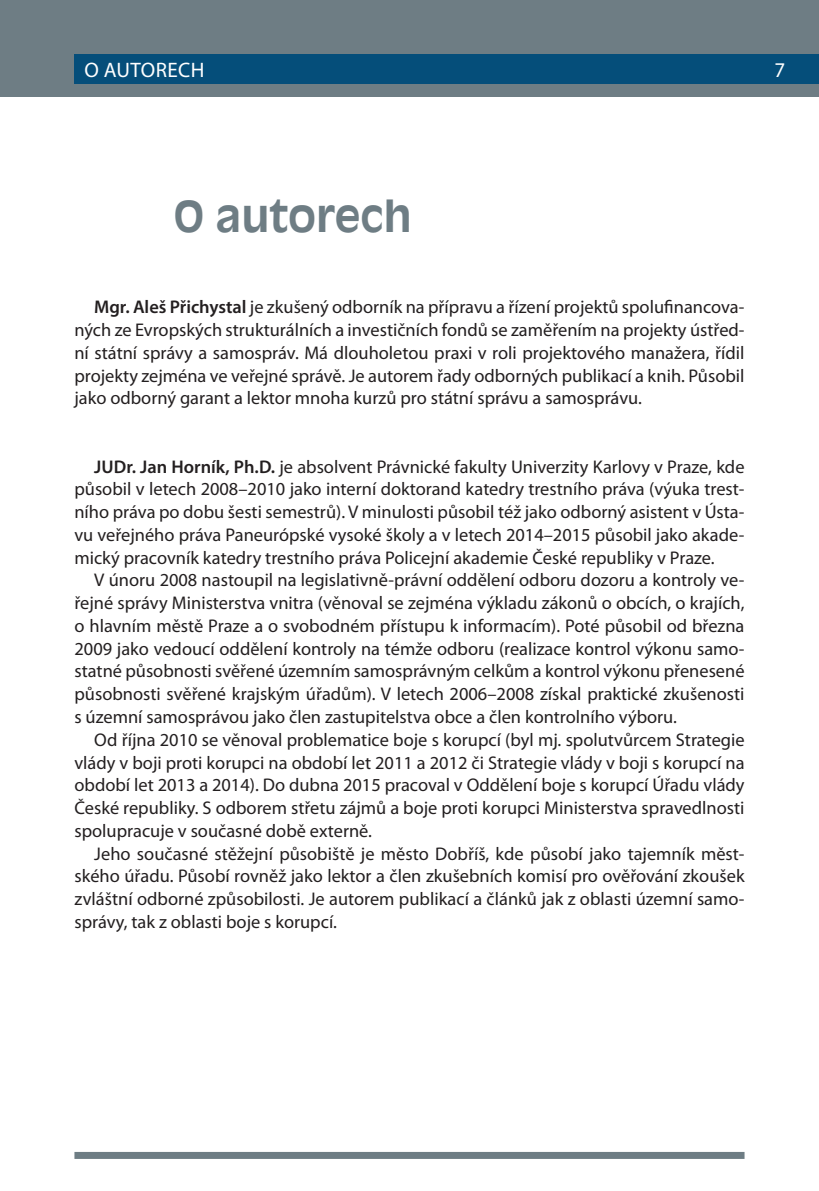
<style>
.page{position:relative;width:819px;height:1191px;background:#fff}
.page>*{position:absolute;margin:0;border:0;box-sizing:border-box;transform-origin:0 0}
.t1{font:700 42px "Antique Olive Std";color:#6e7d84}
.t2{font:21px "Myriad Pro";letter-spacing:.02em;color:#fff}
.t3{font:18.38px/22.8px "Myriad Pro";color:#231f20;text-align:justify}
.s1{font-weight:600}
</style>
<div class="page">
<div style="left:0;top:0;width:819px;height:96px;background:#6e7d84"></div>
<div style="left:74px;top:1152px;width:670px;height:7px;background:#6e7d84"></div>
<div style="left:74px;top:54px;width:745px;height:30px;background:#054e7a"></div>
<p class="t2" style="left:85px;top:57px;width:121px">O AUTORECH</p>
<p class="t2" style="left:774px;top:57px;width:12px">7</p>
<h1 class="t1" style="left:174px;top:191px;width:240px">O autorech</h1>
<p class="t3" style="left:74px;top:295px;width:671px;text-indent:20px"><span class="s1">Mgr. Aleš Přichystal</span> je zkušený odborník na přípravu a řízení projektů spolufinancova&shy;ných ze Evropských strukturálních a investičních fondů se zaměřením na projekty ústřed&shy;ní státní správy a samospráv. Má dlouholetou praxi v roli projektového manažera, řídil projekty zejména ve veřejné správě. Je autorem řady odborných publikací a knih. Působil jako odborný garant a lektor mnoha kurzů pro státní správu a samosprávu.</p>
<p class="t3" style="left:74px;top:455px;width:671px;text-indent:20px"><span class="s1">JUDr. Jan Horník, Ph.D.</span> je absolvent Právnické fakulty Univerzity Karlovy v Praze, kde působil v letech 2008–2010 jako interní doktorand katedry trestního práva (výuka trest&shy;ního práva po dobu šesti semestrů). V minulosti působil též jako odborný asistent v Ústa&shy;vu veřejného práva Paneurópské vysoké školy a v letech 2014–2015 působil jako akade&shy;mický pracovník katedry trestního práva Policejní akademie České republiky v Praze.</p>
<p class="t3" style="left:74px;top:568px;width:671px;text-indent:20px">V únoru 2008 nastoupil na legislativně-právní oddělení odboru dozoru a kontroly ve&shy;řejné správy Ministerstva vnitra (věnoval se zejména výkladu zákonů o obcích, o krajích, o hlavním městě Praze a o svobodném přístupu k informacím). Poté působil od března 2009 jako vedoucí oddělení kontroly na témže odboru (realizace kontrol výkonu samo&shy;statné působnosti svěřené územním samosprávným celkům a kontrol výkonu přenesené působnosti svěřené krajským úřadům). V letech 2006–2008 získal praktické zkušenosti s územní samosprávou jako člen zastupitelstva obce a člen kontrolního výboru.</p>
<p class="t3" style="left:74px;top:728px;width:671px;text-indent:20px">Od října 2010 se věnoval problematice boje s korupcí (byl mj. spolutvůrcem Strategie vlády v boji proti korupci na období let 2011 a 2012 či Strategie vlády v boji s korupcí na období let 2013 a 2014). Do dubna 2015 pracoval v Oddělení boje s korupcí Úřadu vlády České republiky. S odborem střetu zájmů a boje proti korupci Ministerstva spravedlnosti spolupracuje v současné době externě.</p>
<p class="t3" style="left:74px;top:841px;width:671px;text-indent:20px">Jeho současné stěžejní působiště je město Dobříš, kde působí jako tajemník měst&shy;ského úřadu. Působí rovněž jako lektor a člen zkušebních komisí pro ověřování zkoušek zvláštní odborné způsobilosti. Je autorem publikací a článků jak z oblasti územní samo&shy;správy, tak z oblasti boje s korupcí.</p>
</div>
